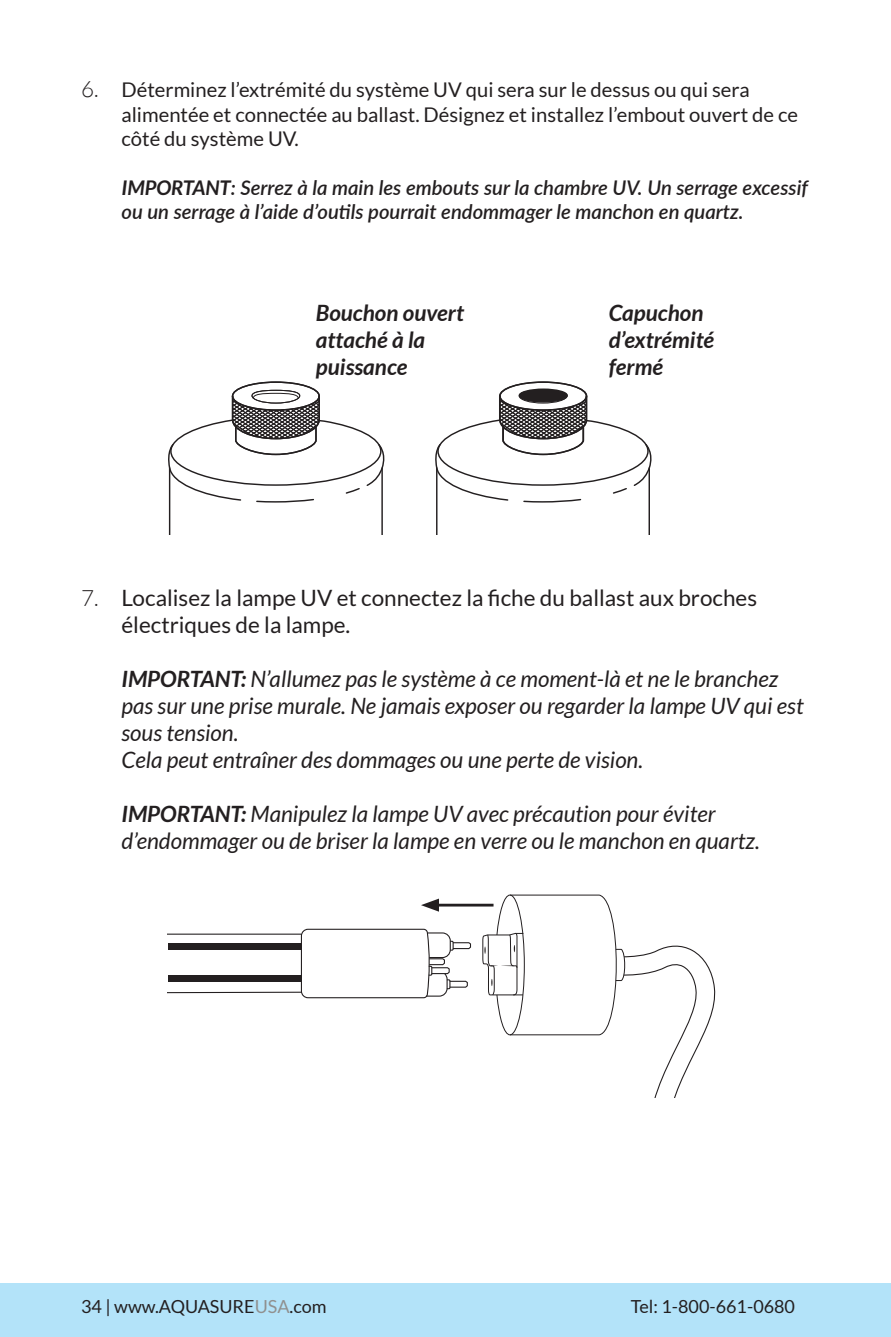
<style>
.page{position:relative;width:891px;height:1337px;background:#fff}
.page>*{position:absolute;margin:0;border:0;box-sizing:border-box;transform-origin:0 0}
.t1{font:italic 22.5px/27px "Lato";color:#231f20}
.t2{font:22.5px/27px "Lato";color:#231f20}
.t3{font:italic 700 22.5px/27px "Lato";color:#231f20}
.t4{font:20.25px/24.3px "Lato";color:#231f20}
.t5{font:italic 600 20.25px/24.3px "Lato";color:#231f20}
.t6{font:18px "Lato";color:#231f20}
.s1{font-weight:300;font-size:22.5px}
.s2{font-weight:700}
.s3{font-weight:300}
.s4{color:#90908f}
</style>
<div class="page">
<div style="left:0;top:1283px;width:891px;height:53px;background:#b3e3f9"></div>
<hr style="left:168px;top:933px;width:133px;height:1px;background:#231f20">
<hr style="left:168px;top:991px;width:134px;height:2px;background:#231f20">
<div style="left:168px;top:975px;width:133px;height:7px;background:#231f20"></div>
<div style="left:168px;top:943px;width:133px;height:6px;background:#231f20"></div>
<svg style="left:300px;top:928px;width:172px;height:70px"></svg>
<svg style="left:482px;top:894px;width:234px;height:203px"></svg>
<hr style="left:434px;top:903px;width:60px;height:3px;background:#231f20">
<svg style="left:421px;top:898px;width:18px;height:13px"></svg>
<div style="left:519px;top:388px;width:49px;height:14px;border:1px solid #231f20;border-radius:50%"></div>
<div style="left:499px;top:381px;width:88px;height:30px;border:1px solid #231f20;border-radius:50%"></div>
<svg style="left:435px;top:389px;width:217px;height:146px"></svg>
<div style="left:232px;top:381px;width:88px;height:30px;border:1px solid #231f20;border-radius:50%"></div>
<svg style="left:168px;top:389px;width:217px;height:146px"></svg>
<p class="t4" style="left:122px;top:78px;width:678px;text-indent:-40px"><span class="s1">6.</span> Déterminez l’extrémité du système UV qui sera sur le dessus ou qui sera alimentée et connectée au ballast. Désignez et installez l’embout ouvert de ce côté du système UV.</p>
<p class="t5" style="left:122px;top:174px;width:688px"><span class="s2">IMPORTANT</span>: Serrez à la main les embouts sur la chambre UV. Un serrage excessif ou un serrage à l’aide d’outils pourrait endommager le manchon en quartz.</p>
<p class="t3" style="left:316px;top:300px;width:150px">Bouchon ouvert attaché à la puissance</p>
<p class="t3" style="left:609px;top:300px;width:107px">Capuchon d’extrémité fermé</p>
<p class="t2" style="left:122px;top:584px;width:637px;text-indent:-40px"><span class="s3">7.</span> Localisez la lampe UV et connectez la fiche du ballast aux broches électriques de la lampe.</p>
<p class="t1" style="left:122px;top:665px;width:684px"><span class="s2">IMPORTANT:</span> N’allumez pas le système à ce moment-là et ne le branchez pas sur une prise murale. Ne jamais exposer ou regarder la lampe UV qui est sous tension.<br>Cela peut entraîner des dommages ou une perte de vision.</p>
<p class="t1" style="left:122px;top:800px;width:640px"><span class="s2">IMPORTANT:</span> Manipulez la lampe UV avec précaution pour éviter d’endommager ou de briser la lampe en verre ou le manchon en quartz.</p>
<p class="t6" style="left:81px;top:1296px;width:247px">34 | www.AQUASURE<span class="s4">USA</span>.com</p>
<p class="t6" style="left:631px;top:1296px;width:166px">Tel: 1-800-661-0680</p>
</div>
